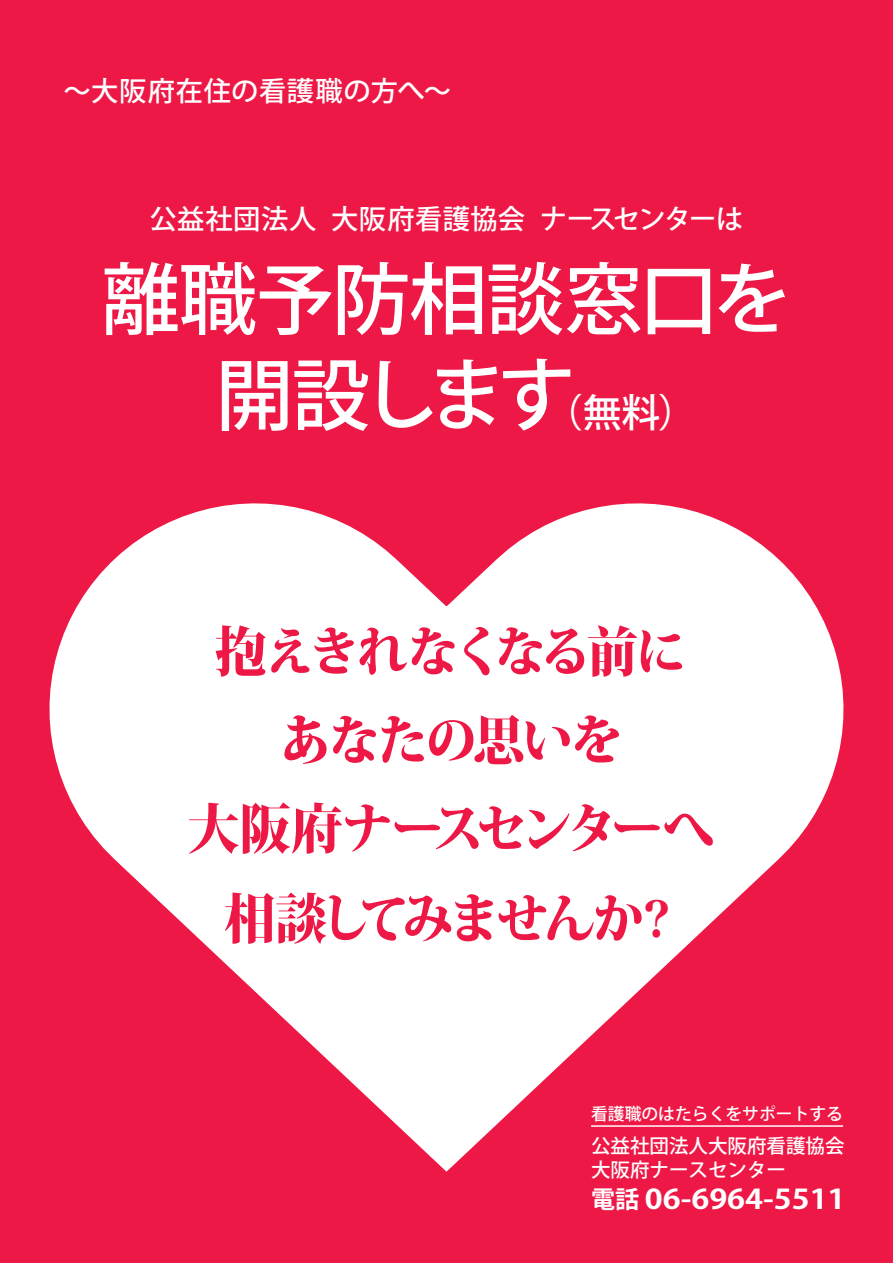
<style>
.page{position:relative;width:893px;height:1263px;background:#ed1845}
.page>*{position:absolute;margin:0;border:0;box-sizing:border-box;transform-origin:0 0}
.t1{font:500 78px "Koz Go Pro";letter-spacing:-.025em;color:#fff}
.t2{font:800 54px "Koz Min Pro";letter-spacing:-.075em;color:#ed1845;scale:.96 1}
.t3{font:800 54px "Koz Min Pro";letter-spacing:-.095em;color:#ed1845;scale:.96 1}
.t4{font:800 54px "Koz Min Pro";letter-spacing:-.1em;color:#ed1845;scale:.96 1}
.t5{font:500 27.3px "Koz Go Pro";letter-spacing:.015em;color:#fff}
.t6{font:700 27px "Koz Go Pro";color:#fff;scale:1.16 1}
.t7{font:500 19.5px "Koz Go Pro";color:#fff}
.t8{font:500 16.8px "Koz Go Pro";color:#fff}
.s1{font-size:39px}
.s2{font-size:48.6px}
.s3{font-size:24px}
</style>
<div class="page">
<svg style="left:49px;top:503px;width:795px;height:669px"></svg>
<hr style="left:591px;top:1125px;width:252px;height:2px;background:#fff">
<p class="t5" style="left:63px;top:73px;width:389px">～大阪府在住の看護職の方へ～</p>
<p class="t5" style="left:149px;top:202px;width:596px">公益社団法人 大阪府看護協会 ナースセンターは</p>
<p class="t1" style="left:102px;top:249px;width:690px">離職予防相談窓口を</p>
<p class="t1" style="left:215px;top:345px;width:483px">開設します<span class="s1">（無料）</span></p>
<p class="t3" style="left:215px;top:611px;width:494px">抱えきれなくなる前に</p>
<p class="t2" style="left:280px;top:700px;width:359px">あなたの思いを</p>
<p class="t2" style="left:188px;top:788px;width:550px">大阪府ナースセンターへ</p>
<p class="t4" style="left:224px;top:878px;width:475px">相談してみませんか<span class="s2">？</span></p>
<p class="t8" style="left:591px;top:1103px;width:253px">看護職のはたらくをサポートする</p>
<p class="t7" style="left:591px;top:1133px;width:255px">公益社団法人大阪府看護協会</p>
<p class="t7" style="left:591px;top:1157px;width:196px">大阪府ナースセンター</p>
<p class="t6" style="left:591px;top:1182px;width:221px"><span class="s3">電話</span> 06-6964-5511</p>
</div>
